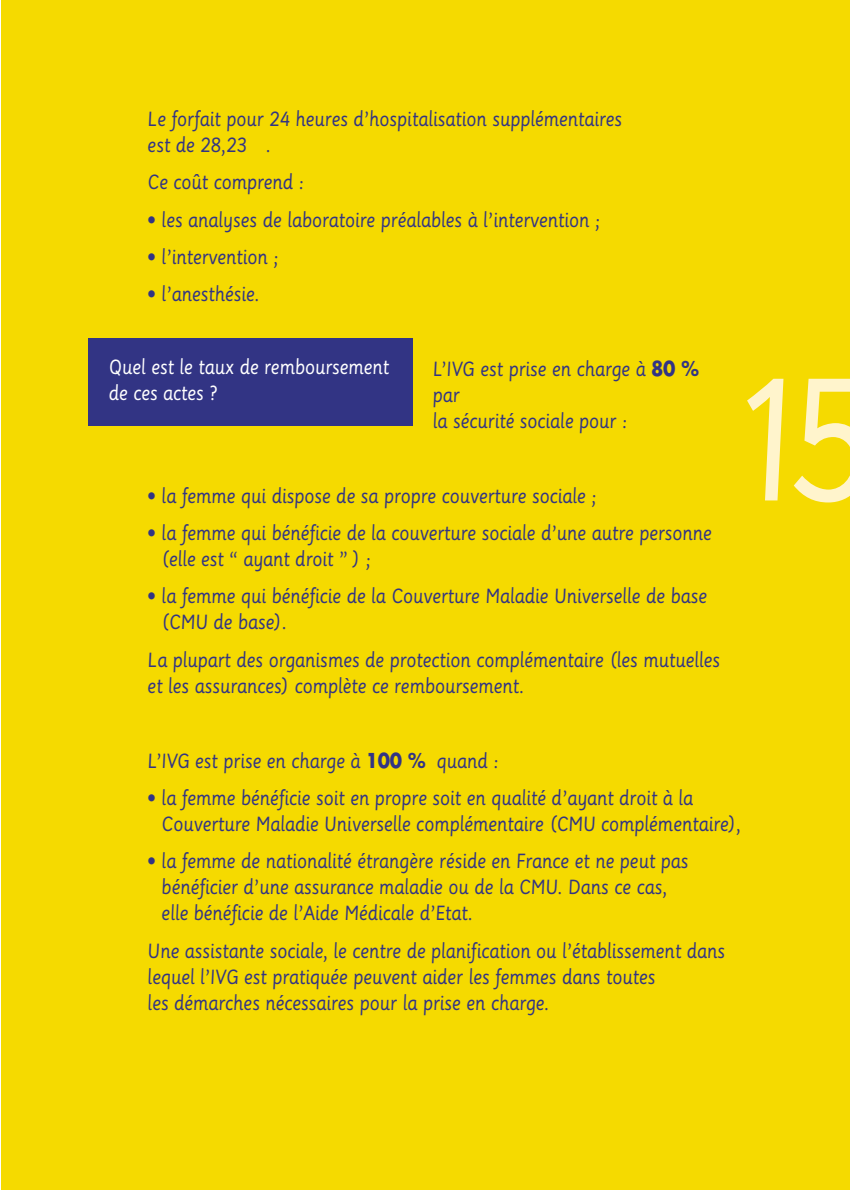
<style>
.page{position:relative;width:850px;height:1190px;background:#fff}
.page>*{position:absolute;margin:0;border:0;box-sizing:border-box;transform-origin:0 0}
.t1{font:170px "Sassoon Primary";color:#fff4cc;scale:.9 1}
.t2{font:20px/26px "Sassoon Primary";letter-spacing:-.02em;color:#323484;scale:.9 1}
.t3{font:20px/26px "Sassoon Primary";letter-spacing:-.02em;color:#fff;scale:.9 1}
.s1{font-family:"Futura";font-weight:700}
</style>
<div class="page">
<div style="left:1px;top:0;width:849px;height:1190px;background:#f5da00"></div>
<div style="left:88px;top:338px;width:325px;height:88px;background:#323484"></div>
<p class="t2" style="left:147px;top:108px;width:529px">Le forfait pour 24 heures d’hospitalisation supplémentaires est de 28,23 .</p>
<p class="t2" style="left:147px;top:171px;width:176px">Ce coût comprend :</p>
<p class="t2" style="left:147px;top:208px;width:505px">• les analyses de laboratoire préalables à l’intervention ;</p>
<p class="t2" style="left:147px;top:246px;width:148px">• l’intervention ;</p>
<p class="t2" style="left:147px;top:283px;width:126px">• l’anesthésie.</p>
<p class="t3" style="left:108px;top:356px;width:313px">Quel est le taux de remboursement de ces actes ?</p>
<p class="t2" style="left:433px;top:358px;width:298px">L’IVG est prise en charge à <span class="s1">80 % </span>par<br>la sécurité sociale pour :</p>
<p class="t2" style="left:147px;top:485px;width:501px">• la femme qui dispose de sa propre couverture sociale ;</p>
<p class="t2" style="left:161px;top:522px;width:613px;text-indent:-14px">• la femme qui bénéficie de la couverture sociale d’une autre personne (elle est “ ayant droit ” ) ;</p>
<p class="t2" style="left:161px;top:585px;width:608px;text-indent:-14px">• la femme qui bénéficie de la Couverture Maladie Universelle de base (CMU de base).</p>
<p class="t2" style="left:147px;top:649px;width:638px">La plupart des organismes de protection complémentaire (les mutuelles et les assurances) complète ce remboursement.</p>
<h1 class="t1" style="left:723px;top:366px;width:172px">15</h1>
<p class="t2" style="left:147px;top:749px;width:392px">L’IVG est prise en charge à <span class="s1">100 %</span> quand :</p>
<p class="t2" style="left:161px;top:787px;width:646px;text-indent:-14px">• la femme bénéficie soit en propre soit en qualité d’ayant droit à la<br>Couverture Maladie Universelle complémentaire (CMU complémentaire),</p>
<p class="t2" style="left:161px;top:850px;width:587px;text-indent:-14px">• la femme de nationalité étrangère réside en France et ne peut pas bénéficier d’une assurance maladie ou de la CMU. Dans ce cas, elle bénéficie de l’Aide Médicale d’Etat.</p>
<p class="t2" style="left:147px;top:939px;width:644px">Une assistante sociale, le centre de planification ou l’établissement dans lequel l’IVG est pratiquée peuvent aider les femmes dans toutes<br>les démarches nécessaires pour la prise en charge.</p>
</div>
